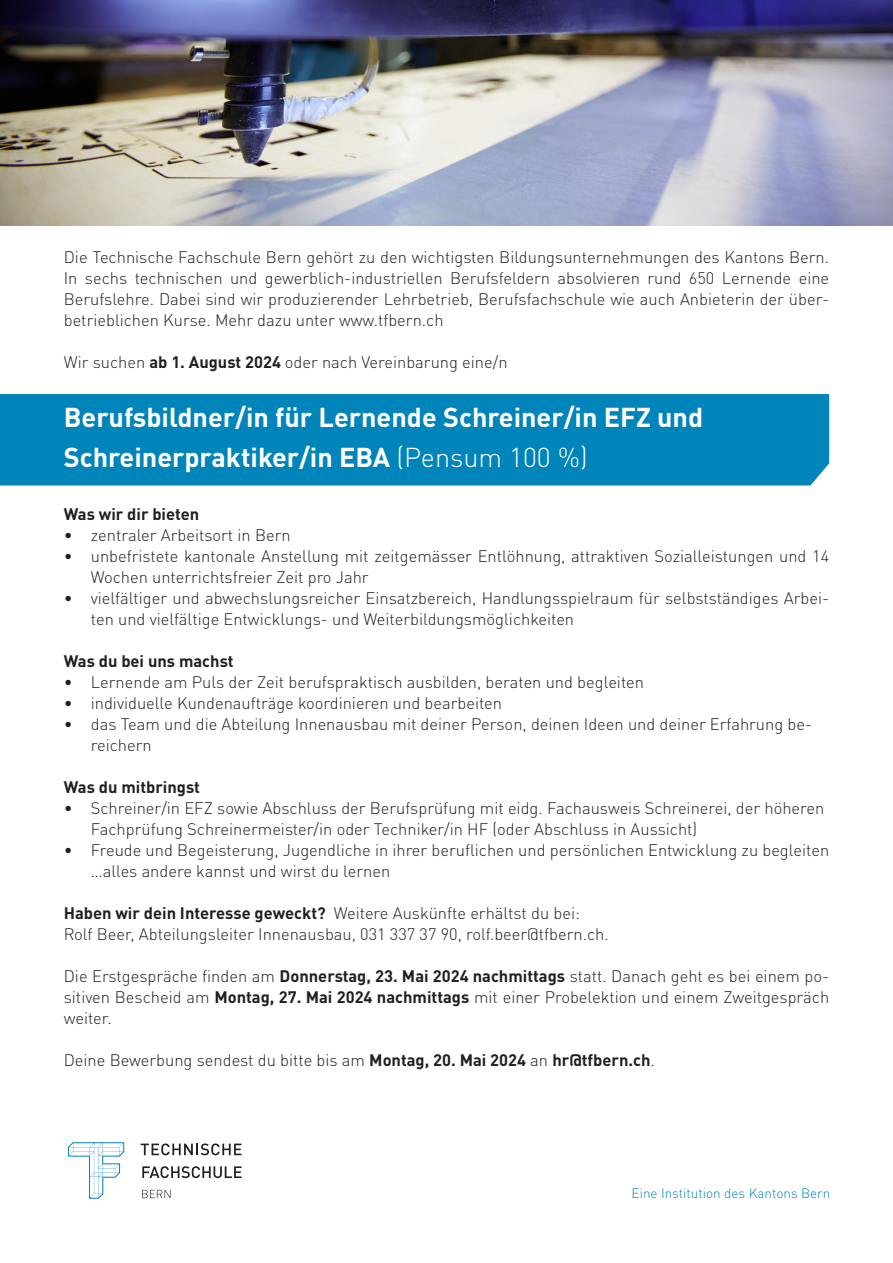
<style>
.page{position:relative;width:893px;height:1263px;background:#fff}
.page>*{position:absolute;margin:0;border:0;box-sizing:border-box;transform-origin:0 0}
.t1{font:700 27px "DINOT";color:#fff}
.t2{font:300 16.5px/21px "DINOT";color:#231f20}
.t3{font:700 16.5px "DINOT";color:#231f20}
.t4{font:300 13.5px "DINOT";color:#0085ba}
.s1{font-weight:700}
.s2{font-weight:300}
</style>
<div class="page">
<svg style="left:141px;top:1143px;width:100px;height:12px"></svg>
<svg style="left:142px;top:1166px;width:100px;height:12px"></svg>
<svg style="left:142px;top:1190px;width:29px;height:8px"></svg>
<svg style="left:68px;top:1142px;width:56px;height:57px"></svg>
<div style="left:0;top:394px;width:829px;height:91px;background:#0085ba"></div>
<img style="left:0;top:0;width:893px;height:225px">
<p class="t2" style="left:64px;top:247px;width:767px;text-align:justify">Die Technische Fachschule Bern gehört zu den wichtigsten Bildungsunternehmungen des Kantons Bern.<br>In sechs technischen und gewerblich-industriellen Berufsfeldern absolvieren rund 650 Lernende eine Berufslehre. Dabei sind wir produzierender Lehrbetrieb, Berufsfachschule wie auch Anbieterin der über&shy;betrieblichen Kurse. Mehr dazu unter www.tfbern.ch</p>
<p class="t2" style="left:64px;top:352px;width:445px">Wir suchen <span class="s1">ab 1. August 2024</span> oder nach Vereinbarung eine/n</p>
<p class="t1" style="left:64px;top:399px;width:641px">Berufsbildner/in für Lernende Schreiner/in EFZ und</p>
<p class="t1" style="left:64px;top:440px;width:525px">Schreinerpraktiker/in EBA <span class="s2">(Pensum 100 %)</span></p>
<p class="t3" style="left:64px;top:503px;width:137px">Was wir dir bieten</p>
<p class="t2" style="left:64px;top:524px;width:228px">• zentraler Arbeitsort in Bern</p>
<p class="t2" style="left:91px;top:545px;width:740px;text-indent:-27px">• unbefristete kantonale Anstellung mit zeitgemässer Entlöhnung, attraktiven Sozialleistungen und 14<br>Wochen unterrichtsfreier Zeit pro Jahr</p>
<p class="t2" style="left:91px;top:587px;width:740px;text-indent:-27px">• vielfältiger und abwechslungsreicher Einsatzbereich, Handlungsspielraum für selbstständiges Arbei&shy;ten und vielfältige Entwicklungs- und Weiterbildungsmöglichkeiten</p>
<p class="t3" style="left:64px;top:650px;width:171px">Was du bei uns machst</p>
<p class="t2" style="left:64px;top:671px;width:582px">• Lernende am Puls der Zeit berufspraktisch ausbilden, beraten und begleiten</p>
<p class="t2" style="left:64px;top:692px;width:440px">• individuelle Kundenaufträge koordinieren und bearbeiten</p>
<p class="t2" style="left:91px;top:713px;width:723px;text-indent:-27px">• das Team und die Abteilung Innenausbau mit deiner Person, deinen Ideen und deiner Erfahrung be&shy;reichern</p>
<p class="t3" style="left:64px;top:776px;width:138px">Was du mitbringst</p>
<p class="t2" style="left:91px;top:797px;width:735px;text-indent:-27px">• Schreiner/in EFZ sowie Abschluss der Berufsprüfung mit eidg. Fachausweis Schreinerei, der höheren<br>Fachprüfung Schreinermeister/in oder Techniker/in HF (oder Abschluss in Aussicht)</p>
<p class="t2" style="left:91px;top:839px;width:740px;text-indent:-27px">• Freude und Begeisterung, Jugendliche in ihrer beruflichen und persönlichen Entwicklung zu begleiten …alles andere kannst und wirst du lernen</p>
<p class="t2" style="left:64px;top:902px;width:518px"><span class="s1">Haben wir dein Interesse geweckt?</span> Weitere Auskünfte erhältst du bei:</p>
<p class="t2" style="left:64px;top:923px;width:546px">Rolf Beer, Abteilungsleiter Innenausbau, 031 337 37 90, rolf.beer@tfbern.ch.</p>
<p class="t2" style="left:64px;top:965px;width:767px;text-align:justify">Die Erstgespräche finden am <span class="s1">Donnerstag, 23. Mai 2024 nachmittags</span> statt. Danach geht es bei einem po&shy;sitiven Bescheid am <span class="s1">Montag, 27. Mai 2024 nachmittags</span> mit einer Probelektion und einem Zweitgespräch weiter.</p>
<p class="t2" style="left:64px;top:1049px;width:593px">Deine Bewerbung sendest du bitte bis am <span class="s1">Montag, 20. Mai 2024</span> an <span class="s1">hr@tfbern.ch</span>.</p>
<p class="t4" style="left:632px;top:1185px;width:200px">Eine Institution des Kantons Bern</p>
</div>
